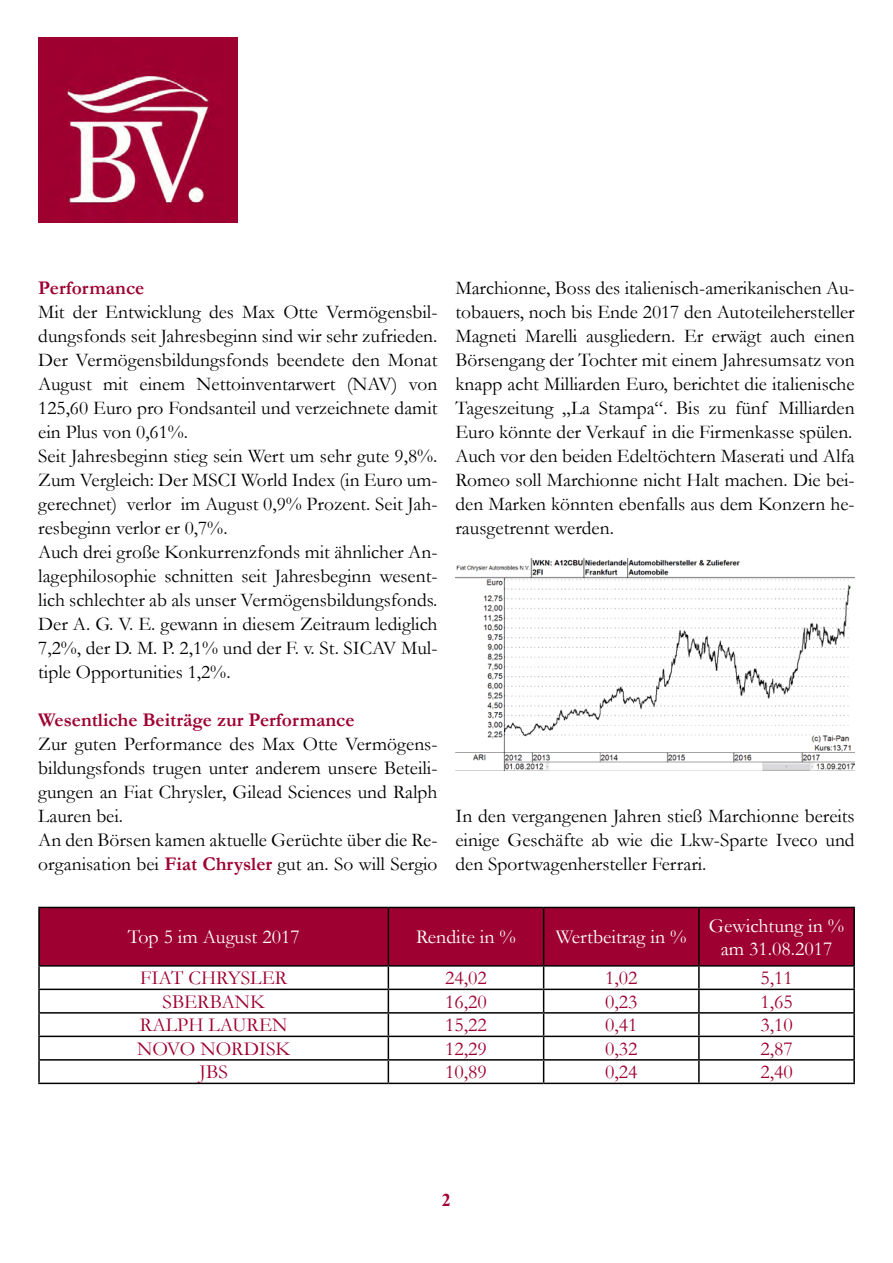
<style>
.page{position:relative;width:893px;height:1263px;background:#fff}
.page>*{position:absolute;margin:0;border:0;box-sizing:border-box;transform-origin:0 0}
.t1{font:19.95px "Garamond";color:#9e0031}
.t2{font:19.95px/23.2px "Garamond";color:#fff;text-align:center}
.t3{font:19.5px/24px "Garamond";color:#000}
.t4{font:700 19.5px "Garamond";color:#9e0031}
.t5{font:700 18px "Times New Roman";color:#9e0031}
.s1{font-weight:700;color:#9e0031}
</style>
<div class="page">
<img style="left:38px;top:37px;width:200px;height:185px">
<div style="left:40px;top:908px;width:813px;height:57px;background:#9e0031"></div>
<hr style="left:38px;top:907px;width:350px;height:1px;background:#000">
<hr style="left:38px;top:908px;width:2px;height:57px;background:#000">
<hr style="left:388px;top:907px;width:156px;height:1px;background:#000">
<hr style="left:388px;top:908px;width:1px;height:57px;background:#000">
<hr style="left:544px;top:907px;width:155px;height:1px;background:#000">
<hr style="left:543px;top:908px;width:1px;height:57px;background:#000">
<hr style="left:699px;top:907px;width:156px;height:1px;background:#000">
<hr style="left:698px;top:908px;width:2px;height:57px;background:#000">
<hr style="left:853px;top:908px;width:2px;height:57px;background:#000">
<hr style="left:38px;top:965px;width:350px;height:1px;background:#000">
<hr style="left:38px;top:966px;width:2px;height:22px;background:#000">
<hr style="left:388px;top:965px;width:156px;height:1px;background:#000">
<hr style="left:544px;top:965px;width:155px;height:1px;background:#000">
<hr style="left:699px;top:965px;width:156px;height:1px;background:#000">
<hr style="left:698px;top:966px;width:2px;height:22px;background:#000">
<hr style="left:853px;top:966px;width:2px;height:22px;background:#000">
<hr style="left:38px;top:988px;width:350px;height:2px;background:#000">
<hr style="left:38px;top:990px;width:2px;height:22px;background:#000">
<hr style="left:388px;top:988px;width:156px;height:2px;background:#000">
<hr style="left:544px;top:988px;width:155px;height:2px;background:#000">
<hr style="left:699px;top:988px;width:156px;height:2px;background:#000">
<hr style="left:698px;top:990px;width:2px;height:22px;background:#000">
<hr style="left:853px;top:990px;width:2px;height:22px;background:#000">
<hr style="left:38px;top:1012px;width:350px;height:1px;background:#000">
<hr style="left:38px;top:1013px;width:2px;height:22px;background:#000">
<hr style="left:388px;top:1012px;width:156px;height:1px;background:#000">
<hr style="left:544px;top:1012px;width:155px;height:1px;background:#000">
<hr style="left:699px;top:1012px;width:156px;height:1px;background:#000">
<hr style="left:698px;top:1013px;width:2px;height:22px;background:#000">
<hr style="left:853px;top:1013px;width:2px;height:22px;background:#000">
<hr style="left:38px;top:1035px;width:350px;height:2px;background:#000">
<hr style="left:38px;top:1037px;width:2px;height:22px;background:#000">
<hr style="left:388px;top:1035px;width:156px;height:2px;background:#000">
<hr style="left:544px;top:1035px;width:155px;height:2px;background:#000">
<hr style="left:699px;top:1035px;width:156px;height:2px;background:#000">
<hr style="left:698px;top:1037px;width:2px;height:22px;background:#000">
<hr style="left:853px;top:1037px;width:2px;height:22px;background:#000">
<hr style="left:38px;top:1059px;width:350px;height:1px;background:#000">
<hr style="left:38px;top:1060px;width:2px;height:22px;background:#000">
<hr style="left:388px;top:1059px;width:156px;height:1px;background:#000">
<svg style="left:388px;top:966px;width:1px;height:116px"></svg>
<hr style="left:544px;top:1059px;width:155px;height:1px;background:#000">
<svg style="left:543px;top:966px;width:1px;height:116px"></svg>
<hr style="left:699px;top:1059px;width:156px;height:1px;background:#000">
<hr style="left:698px;top:1060px;width:2px;height:22px;background:#000">
<hr style="left:853px;top:1060px;width:2px;height:22px;background:#000">
<hr style="left:38px;top:1082px;width:350px;height:2px;background:#000">
<hr style="left:388px;top:1082px;width:156px;height:2px;background:#000">
<hr style="left:544px;top:1082px;width:155px;height:2px;background:#000">
<hr style="left:699px;top:1082px;width:156px;height:2px;background:#000">
<img style="left:455px;top:558px;width:400px;height:213px">
<p class="t4" style="left:38px;top:275px;width:108px">Performance</p>
<p class="t3" style="left:38px;top:299px;width:401px">Mit der Entwicklung des Max Otte Vermögensbil&shy;dungsfonds seit Jahresbeginn sind wir sehr zufrieden.<br>Der Vermögensbildungsfonds beendete den Monat August mit einem Nettoinventarwert (NAV) von 125,60 Euro pro Fondsanteil und verzeichnete damit ein Plus von 0,61%.<br>Seit Jahresbeginn stieg sein Wert um sehr gute 9,8%.<br>Zum Vergleich: Der MSCI World Index (in Euro um&shy;gerechnet) verlor im August 0,9% Prozent. Seit Jah&shy;resbeginn verlor er 0,7%.<br>Auch drei große Konkurrenzfonds mit ähnlicher An&shy;lagephilosophie schnitten seit Jahresbeginn wesent&shy;lich schlechter ab als unser Vermögensbildungsfonds.<br>Der A. G. V. E. gewann in diesem Zeitraum lediglich 7,2%, der D. M. P. 2,1% und der F. v. St. SICAV Mul&shy;tiple Opportunities 1,2%.</p>
<p class="t4" style="left:38px;top:707px;width:318px">Wesentliche Beiträge zur Performance</p>
<p class="t3" style="left:38px;top:731px;width:401px">Zur guten Performance des Max Otte Vermögens&shy;bildungsfonds trugen unter anderem unsere Beteili&shy;gungen an Fiat Chrysler, Gilead Sciences und Ralph Lauren bei.<br>An den Börsen kamen aktuelle Gerüchte über die Re&shy;organisation bei <span class="s1">Fiat Chrysler</span> gut an. So will Sergio</p>
<p class="t3" style="left:455px;top:275px;width:401px;text-align:justify">Marchionne, Boss des italienisch-amerikanischen Au&shy;tobauers, noch bis Ende 2017 den Autoteilehersteller Magneti Marelli ausgliedern. Er erwägt auch einen Börsengang der Tochter mit einem Jahresumsatz von knapp acht Milliarden Euro, berichtet die italienische Tageszeitung „La Stampa“. Bis zu fünf Milliarden Euro könnte der Verkauf in die Firmenkasse spülen.<br>Auch vor den beiden Edeltöchtern Maserati und Alfa Romeo soll Marchionne nicht Halt machen. Die bei&shy;den Marken könnten ebenfalls aus dem Konzern he&shy;rausgetrennt werden.</p>
<p class="t3" style="left:455px;top:803px;width:401px;text-align:justify">In den vergangenen Jahren stieß Marchionne bereits einige Geschäfte ab wie die Lkw-Sparte Iveco und den Sportwagenhersteller Ferrari.</p>
<p class="t2" style="left:128px;top:925px;width:174px">Top 5 im August 2017</p>
<p class="t2" style="left:416px;top:925px;width:101px">Rendite in %</p>
<p class="t2" style="left:556px;top:925px;width:132px">Wertbeitrag in %</p>
<p class="t2" style="left:709px;top:913px;width:137px">Gewichtung in % am 31.08.2017</p>
<p class="t1" style="left:140px;top:964px;width:148px">FIAT CHRYSLER</p>
<p class="t1" style="left:445px;top:964px;width:43px">24,02</p>
<p class="t1" style="left:605px;top:964px;width:34px">1,02</p>
<p class="t1" style="left:760px;top:964px;width:34px">5,11</p>
<p class="t1" style="left:162px;top:988px;width:104px">SBERBANK</p>
<p class="t1" style="left:445px;top:988px;width:43px">16,20</p>
<p class="t1" style="left:605px;top:988px;width:34px">0,23</p>
<p class="t1" style="left:760px;top:988px;width:34px">1,65</p>
<p class="t1" style="left:140px;top:1011px;width:149px">RALPH LAUREN</p>
<p class="t1" style="left:445px;top:1011px;width:43px">15,22</p>
<p class="t1" style="left:605px;top:1011px;width:34px">0,41</p>
<p class="t1" style="left:760px;top:1011px;width:34px">3,10</p>
<p class="t1" style="left:137px;top:1035px;width:155px">NOVO NORDISK</p>
<p class="t1" style="left:445px;top:1035px;width:43px">12,29</p>
<p class="t1" style="left:605px;top:1035px;width:34px">0,32</p>
<p class="t1" style="left:760px;top:1035px;width:34px">2,87</p>
<p class="t1" style="left:200px;top:1058px;width:30px">JBS</p>
<p class="t1" style="left:445px;top:1058px;width:43px">10,89</p>
<p class="t1" style="left:605px;top:1058px;width:34px">0,24</p>
<p class="t1" style="left:760px;top:1058px;width:34px">2,40</p>
<p class="t5" style="left:442px;top:1188px;width:10px">2</p>
</div>
